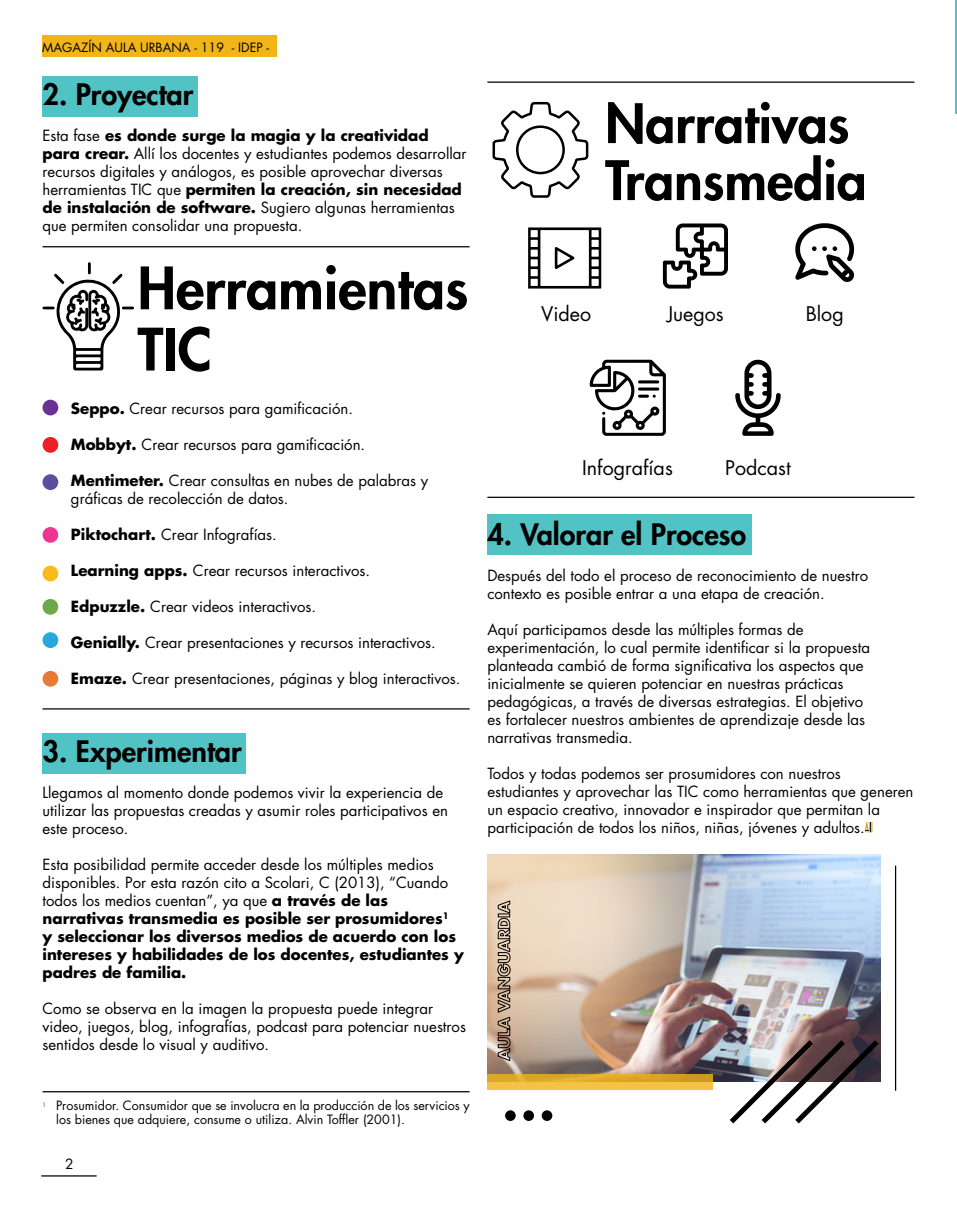
<style>
.page{position:relative;width:957px;height:1205px;background:#fff}
.page>*{position:absolute;margin:0;border:0;box-sizing:border-box;transform-origin:0 0}
.Pregunta_destacada_g{font:800 56.88px "Futura Std";color:#000}
.Pregunta_destacada_g-2{font:800 52.88px "Futura Std";color:#000}
.Pregunta_destacada_g-3{font:800 28.75px "Futura Std";color:#000}
.Parrafo_normal{font:19.62px "Futura Std";color:#000}
.Parrafo_normal-2{font:15px/18px "Futura Std";color:#000}
.Parrafo_normal-3{font:700 15px/18px "Futura Std";color:#000}
.t1{font:13.75px "Futura Std";color:#000}
.nota_al_pie{font:12.5px/13.8px "Futura Std";color:#000}
.s1{font-weight:700}
.s2{font-weight:400}
</style>
<div class="page">
<div style="left:42px;top:36px;width:234px;height:21px;background:#f2b517"></div>
<hr style="left:41px;top:1175px;width:56px;height:1px;background:#000">
<img style="left:487px;top:854px;width:394px;height:228px">
<div style="left:43px;top:77px;width:155px;height:40px;background:#52c3c4"></div>
<div style="left:43px;top:734px;width:203px;height:40px;background:#52c3c4"></div>
<div style="left:487px;top:515px;width:264px;height:40px;background:#52c3c4"></div>
<svg style="left:43px;top:262px;width:91px;height:108px"></svg>
<hr style="left:43px;top:246px;width:426px;height:1px;background:#000">
<hr style="left:487px;top:81px;width:427px;height:2px;background:#000">
<hr style="left:487px;top:497px;width:427px;height:1px;background:#000">
<hr style="left:43px;top:708px;width:426px;height:1px;background:#000">
<div style="left:43px;top:400px;width:15px;height:15px;background:#6a3393;border-radius:50%"></div>
<div style="left:43px;top:474px;width:15px;height:16px;background:#5a4ea1;border-radius:50%"></div>
<div style="left:43px;top:437px;width:15px;height:16px;background:#ed2024;border-radius:50%"></div>
<div style="left:43px;top:527px;width:15px;height:16px;background:#ed3591;border-radius:50%"></div>
<div style="left:43px;top:566px;width:15px;height:15px;background:#f7bc1b;border-radius:50%"></div>
<div style="left:43px;top:599px;width:15px;height:16px;background:#6fa84a;border-radius:50%"></div>
<div style="left:43px;top:632px;width:15px;height:16px;background:#27a7dd;border-radius:50%"></div>
<div style="left:43px;top:671px;width:15px;height:16px;background:#e57b37;border-radius:50%"></div>
<svg style="left:492px;top:101px;width:97px;height:97px"></svg>
<svg style="left:528px;top:227px;width:73px;height:62px"></svg>
<svg style="left:663px;top:223px;width:65px;height:66px"></svg>
<svg style="left:795px;top:223px;width:60px;height:59px"></svg>
<svg style="left:735px;top:359px;width:46px;height:77px"></svg>
<svg style="left:590px;top:360px;width:76px;height:76px"></svg>
<hr style="left:43px;top:1091px;width:426px;height:1px;background:#000">
<svg style="left:865px;top:822px;width:7px;height:11px"></svg>
<hr style="left:895px;top:865px;width:1px;height:225px;background:#000">
<svg style="left:487px;top:1074px;width:226px;height:16px;background:#e7b435"></svg>
<svg style="left:724px;top:1035px;width:157px;height:89px"></svg>
<div style="left:505px;top:1110px;width:11px;height:11px;background:#000;border-radius:50%"></div>
<div style="left:523px;top:1110px;width:11px;height:11px;background:#000;border-radius:50%"></div>
<div style="left:542px;top:1110px;width:10px;height:11px;background:#000;border-radius:50%"></div>
<svg style="left:497px;top:900px;width:13px;height:161px;background:#92806f"></svg>
<hr style="left:956px;top:0;width:1px;height:113px;background:#52c3c4">
<p class="nota_al_pie" style="left:42px;top:40px;width:228px">MAGAZÍN AULA URBANA - 119 - IDEP -</p>
<p class="Pregunta_destacada_g-3" style="left:43px;top:76px;width:152px">2. Proyectar</p>
<p class="Parrafo_normal-2" style="left:43px;top:127px;width:425px">Esta fase <span class="s1">es donde surge la magia y la creatividad para crear.</span> Allí los docentes y estudiantes podemos desarrollar recursos digitales y análogos, es posible aprovechar diversas herramientas TIC que <span class="s1">permiten la creación, sin necesidad de instalación de software.</span> Sugiero algunas herramientas que permiten consolidar una propuesta.</p>
<p class="Pregunta_destacada_g" style="left:138px;top:252px;width:332px">Herramientas</p>
<p class="Pregunta_destacada_g" style="left:138px;top:313px;width:76px">TIC</p>
<p class="Parrafo_normal-2" style="left:71px;top:400px;width:284px"><span class="s1">Seppo.</span> Crear recursos para gamificación.</p>
<p class="Parrafo_normal-2" style="left:71px;top:436px;width:296px"><span class="s1">Mobbyt.</span> Crear recursos para gamificación.</p>
<p class="Parrafo_normal-2" style="left:71px;top:472px;width:359px"><span class="s1">Mentimeter.</span> Crear consultas en nubes de palabras y gráficas de recolección de datos.</p>
<p class="Parrafo_normal-2" style="left:71px;top:526px;width:207px"><span class="s1">Piktochart.</span> Crear Infografías.</p>
<p class="Parrafo_normal-2" style="left:71px;top:562px;width:301px"><span class="s1">Learning apps.</span> Crear recursos interactivos.</p>
<p class="Parrafo_normal-2" style="left:71px;top:598px;width:247px"><span class="s1">Edpuzzle.</span> Crear videos interactivos.</p>
<p class="Parrafo_normal-2" style="left:71px;top:634px;width:366px"><span class="s1">Genially.</span> Crear presentaciones y recursos interactivos.</p>
<p class="Parrafo_normal-2" style="left:71px;top:670px;width:391px"><span class="s1">Emaze.</span> Crear presentaciones, páginas y blog interactivos.</p>
<p class="Pregunta_destacada_g-3" style="left:43px;top:733px;width:201px">3. Experimentar</p>
<p class="Parrafo_normal-2" style="left:43px;top:784px;width:407px">Llegamos al momento donde podemos vivir la experiencia de utilizar las propuestas creadas y asumir roles participativos en este proceso.</p>
<p class="Parrafo_normal-3" style="left:43px;top:855px;width:423px"><span class="s2">Esta posibilidad permite acceder desde los múltiples medios disponibles. Por esta razón cito a Scolari, C (2013), “Cuando todos los medios cuentan”, ya que</span> a través de las narrativas transmedia es posible ser prosumidores<sup>1<br></sup>y seleccionar los diversos medios de acuerdo con los intereses y habilidades de los docentes, estudiantes y padres de familia.</p>
<p class="Parrafo_normal-2" style="left:43px;top:1000px;width:425px">Como se observa en la imagen la propuesta puede integrar video, juegos, blog, infografías, podcast para potenciar nuestros sentidos desde lo visual y auditivo.</p>
<p class="Pregunta_destacada_g-2" style="left:605px;top:90px;width:246px">Narrativas</p>
<p class="Pregunta_destacada_g-2" style="left:605px;top:147px;width:263px">Transmedia</p>
<p class="Parrafo_normal" style="left:541px;top:302px;width:52px">Video</p>
<p class="Parrafo_normal" style="left:667px;top:302px;width:58px">Juegos</p>
<p class="Parrafo_normal" style="left:805px;top:302px;width:40px">Blog</p>
<p class="Parrafo_normal" style="left:582px;top:455px;width:92px">Infografías</p>
<p class="Parrafo_normal" style="left:725px;top:455px;width:67px">Podcast</p>
<p class="Pregunta_destacada_g-3" style="left:487px;top:516px;width:260px">4. Valorar el Proceso</p>
<p class="Parrafo_normal-2" style="left:487px;top:566px;width:382px">Después del todo el proceso de reconocimiento de nuestro contexto es posible entrar a una etapa de creación.</p>
<p class="Parrafo_normal-2" style="left:487px;top:620px;width:384px">Aquí participamos desde las múltiples formas de experimentación, lo cual permite identificar si la propuesta planteada cambió de forma significativa los aspectos que inicialmente se quieren potenciar en nuestras prácticas pedagógicas, a través de diversas estrategias. El objetivo es fortalecer nuestros ambientes de aprendizaje desde las narrativas transmedia.</p>
<p class="Parrafo_normal-2" style="left:487px;top:764px;width:428px">Todos y todas podemos ser prosumidores con nuestros estudiantes y aprovechar las TIC como herramientas que generen un espacio creativo, innovador e inspirador que permitan la participación de todos los niños, niñas, jóvenes y adultos.</p>
<p class="nota_al_pie" style="left:56px;top:1099px;width:415px;text-indent:-14px"><sup>1</sup> Prosumidor. Consumidor que se involucra en la producción de los servicios y los bienes que adquiere, consume o utiliza. Alvin Toffler (2001).</p>
<p class="t1" style="left:65px;top:1155px;width:10px">2</p>
</div>
